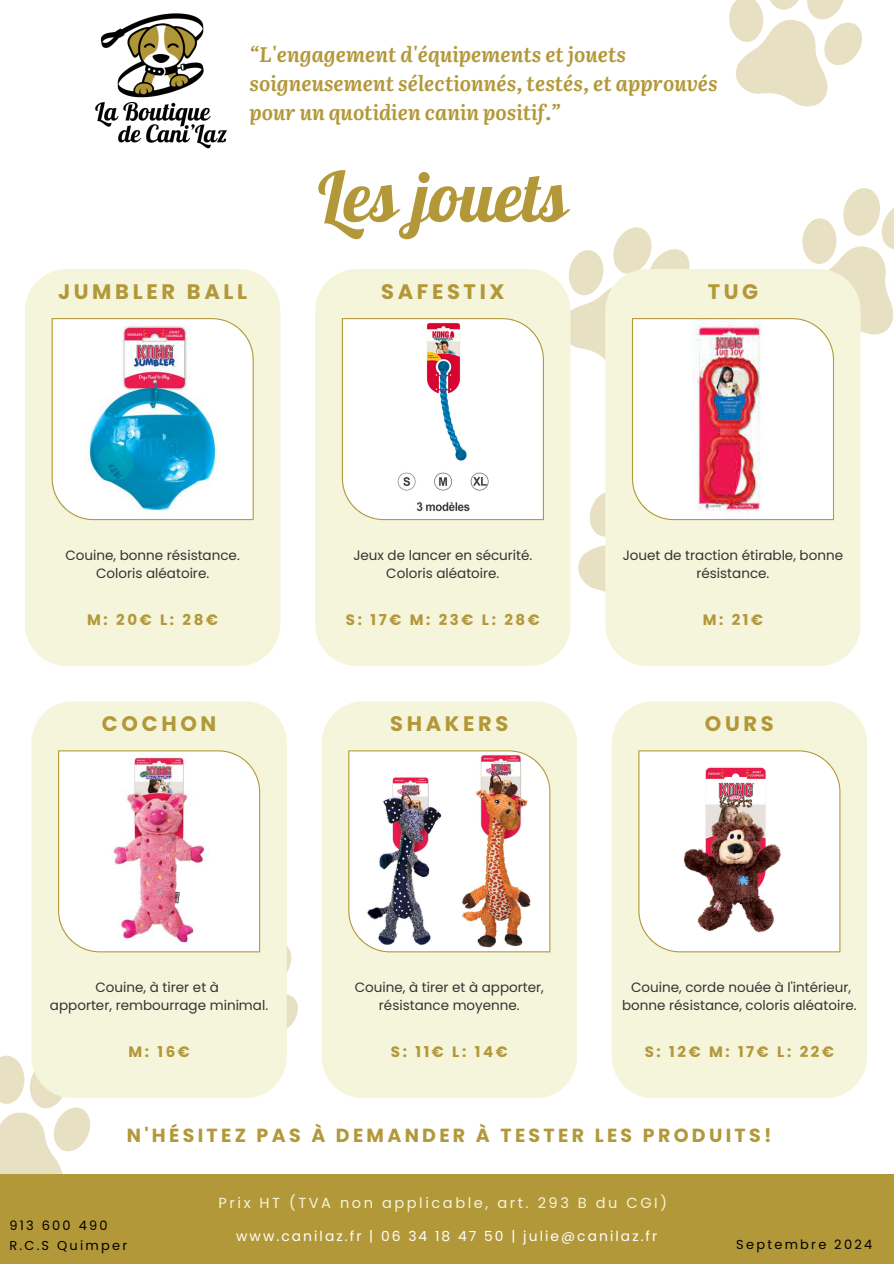
<style>
.page{position:relative;width:894px;height:1264px;background:#fff}
.page>*{position:absolute;margin:0;border:0;box-sizing:border-box;transform-origin:0 0}
.t1{font:69.75px "Lobster";color:#b39839}
.t2{font:italic 700 21px/29.2px "Literata";color:#b39839}
.t3{font:700 21px "Poppins";letter-spacing:.175em;color:#b39839}
.t4{font:700 18.9px "Poppins";letter-spacing:.175em;color:#b39839}
.t5{font:700 15px "Poppins";letter-spacing:.175em;color:#b39839}
.t6{font:14.55px "Poppins";letter-spacing:.175em;color:#f5f5dc}
.t7{font:13.8px "Poppins";letter-spacing:.145em;color:#fff}
.t8{font:13.5px/18px "Poppins";color:#333;text-align:center}
.t9{font:12.9px "Poppins";letter-spacing:.175em;color:#000}
</style>
<div class="page">
<svg style="left:729px;top:0;width:133px;height:107px"></svg>
<div style="left:0;top:1174px;width:893px;height:89px;background:#b39839"></div>
<div style="left:315px;top:269px;width:255px;height:397px;background:#f5f5dc"></div>
<svg style="left:316px;top:318px;width:228px;height:307px"></svg>
<div style="left:605px;top:622px;width:255px;height:44px;background:#f5f5dc"></div>
<svg style="left:555px;top:188px;width:338px;height:434px"></svg>
<div style="left:25px;top:269px;width:255px;height:397px;background:#f5f5dc"></div>
<svg style="left:52px;top:318px;width:202px;height:202px"></svg>
<div style="left:321px;top:701px;width:256px;height:397px;background:#f5f5dc"></div>
<img style="left:330px;top:703px;width:220px;height:249px">
<div style="left:612px;top:701px;width:254px;height:397px;background:#f5f5dc"></div>
<svg style="left:638px;top:750px;width:202px;height:202px"></svg>
<svg style="left:40px;top:701px;width:238px;height:17px;background:#f5f5df"></svg>
<svg style="left:0;top:718px;width:298px;height:456px"></svg>
<img style="left:95px;top:13px;width:132px;height:136px">
<h5 class="t2" style="left:249px;top:38px;width:469px">“L'engagement d'équipements et jouets soigneusement sélectionnés, testés, et approuvés pour un quotidien canin positif.”</h5>
<p class="t3" style="left:58px;top:277px;width:191px">JUMBLER BALL</p>
<p class="t1" style="left:318px;top:152px;width:251px">Les jouets</p>
<p class="t3" style="left:381px;top:277px;width:125px">SAFESTIX</p>
<p class="t3" style="left:707px;top:277px;width:52px">TUG</p>
<h5 class="t8" style="left:65px;top:546px;width:176px">Couine, bonne résistance.<br>Coloris aléatoire.</h5>
<h4 class="t5" style="left:87px;top:609px;width:132px">M: 20€ L: 28€</h4>
<p class="t3" style="left:102px;top:709px;width:116px">COCHON</p>
<h3 class="t8" style="left:353px;top:546px;width:180px">Jeux de lancer en sécurité.<br>Coloris aléatoire.</h3>
<h1 class="t5" style="left:346px;top:609px;width:195px">S: 17€ M: 23€ L: 28€</h1>
<p class="t3" style="left:390px;top:709px;width:120px">SHAKERS</p>
<h5 class="t8" style="left:622px;top:546px;width:222px">Jouet de traction étirable, bonne résistance.</h5>
<h4 class="t5" style="left:702px;top:609px;width:62px">M: 21€</h4>
<p class="t3" style="left:704px;top:709px;width:70px">OURS</p>
<h5 class="t8" style="left:50px;top:978px;width:220px">Couine, à tirer et à<br>apporter, rembourrage minimal.</h5>
<h4 class="t5" style="left:128px;top:1041px;width:63px">M: 16€</h4>
<h5 class="t8" style="left:354px;top:978px;width:190px">Couine, à tirer et à apporter, résistance moyenne.</h5>
<h4 class="t5" style="left:391px;top:1041px;width:118px">S: 11€ L: 14€</h4>
<h5 class="t8" style="left:622px;top:978px;width:236px">Couine, corde nouée à l'intérieur, bonne résistance, coloris aléatoire.</h5>
<h4 class="t5" style="left:644px;top:1041px;width:191px">S: 12€ M: 17€ L: 22€</h4>
<p class="t4" style="left:127px;top:1122px;width:646px">N'HÉSITEZ PAS À DEMANDER À TESTER LES PRODUITS!</p>
<h2 class="t9" style="left:9px;top:1216px;width:100px">913 600 490</h2>
<h5 class="t9" style="left:9px;top:1236px;width:119px">R.C.S Quimper</h5>
<h5 class="t6" style="left:218px;top:1193px;width:450px">Prix HT (TVA non applicable, art. 293 B du CGI)</h5>
<h2 class="t7" style="left:236px;top:1226px;width:422px">www.canilaz.fr | 06 34 18 47 50 | julie@canilaz.fr</h2>
<h4 class="t9" style="left:736px;top:1235px;width:137px">Septembre 2024</h4>
</div>
